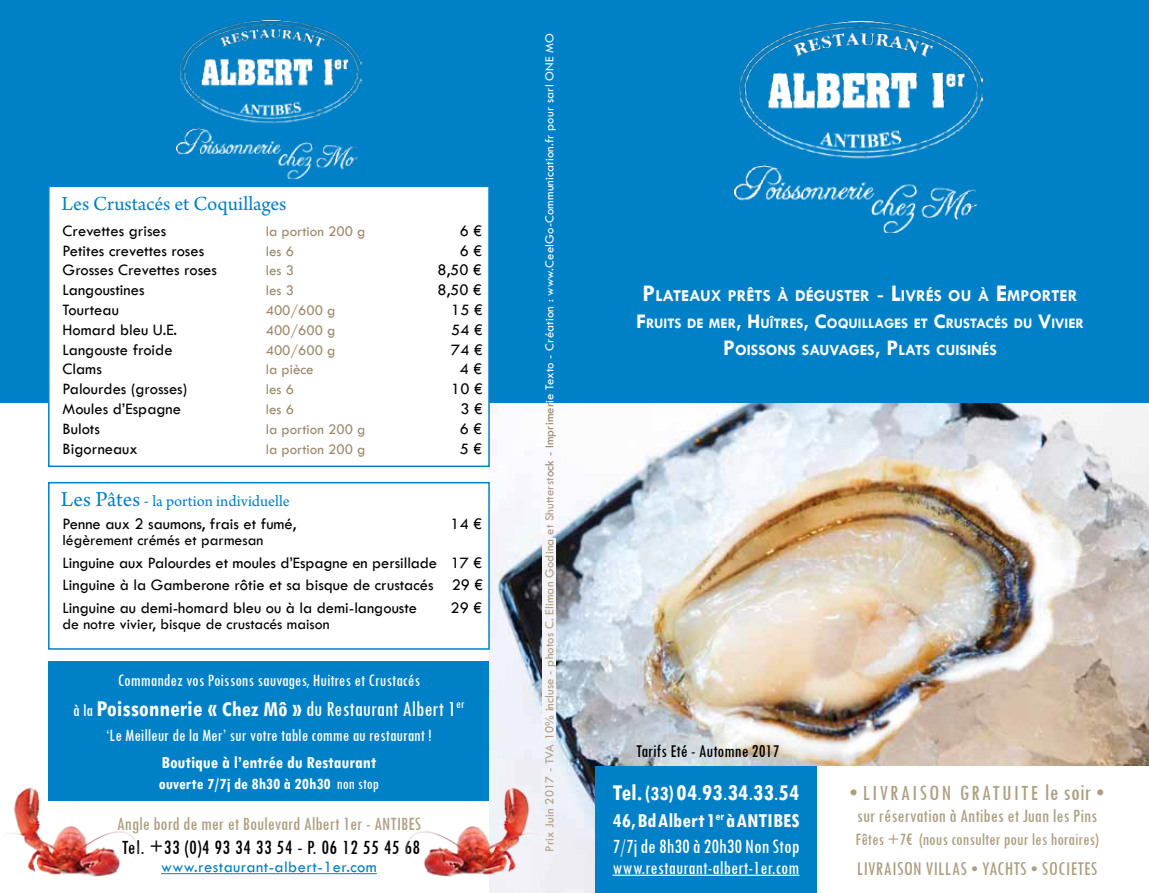
<style>
.page{position:relative;width:1149px;height:893px;background:#fff}
.page>*{position:absolute;margin:0;border:0;box-sizing:border-box;transform-origin:0 0}
.t1{font:700 condensed 24px "Tw Cen";color:#fff}
.t2{font:condensed 22.5px "Tw Cen";color:#fff}
.t3{font:condensed 22.5px "Tw Cen";letter-spacing:.1em;color:#ad9e80}
.t4{font:condensed 21px/25.5px "Tw Cen";color:#fff}
.t5{font:condensed 21px "Tw Cen";letter-spacing:.025em;color:#000}
.t6{font:21px "Arno Pro";letter-spacing:-.005em;color:#0081c7}
.t7{font:condensed 20.25px "Tw Cen";letter-spacing:.01em;color:#ad9e80}
.t8{font:condensed 19.5px "Tw Cen";color:#ad9e80}
.t9{font:condensed 19.5px "Tw Cen";letter-spacing:.01em;color:#fff}
.t10{font:condensed 18.75px "Tw Cen";color:#000}
.t11{font:condensed 18px "Tw Cen";color:#fff}
.t12{font:condensed 18px "Tw Cen";color:#ad9e80}
.t13{font:700 condensed 18px "Tw Cen";color:#fff}
.t14{font:700 16.8px "Tw Cen";color:#fff}
.t15{font:16.5px/22.5px "Tw Cen";color:#000;text-align:justify}
.t16{font:700 condensed 16.5px "Tw Cen";color:#fff}
.t17{font:16.5px "Arno Pro";color:#0081c7}
.t18{font:16.5px "Tw Cen";letter-spacing:.025em;color:#0081c7}
.t19{font:15.75px "Tw Cen";color:#000}
.t20{font:700 15.75px "Tw Cen";color:#fff}
.t21{font:15px "Tw Cen";color:#9b876a}
.t22{font:700 14.7px "Tw Cen";color:#fff}
.t23{font:12.75px "Tw Cen";letter-spacing:.01em;color:#ad9e80}
.s1{font-size:22.5px}
.s2{font-size:18px}
.s3{font-weight:700;font-size:24px}
.s4{font-weight:700;font-size:21px}
.s5{font-weight:700}
.s6{font-weight:400}
.s7{color:#9b876a}
.s8{color:#fff}
.s9{font-size:24px}
.s10{font-weight:400;font-size:24px}
.s11{font-size:21px}
</style>
<div class="page">
<img style="left:489px;top:402px;width:659px;height:491px">
<div style="left:0;top:0;width:1148px;height:402px;background:#0081c7"></div>
<div style="left:542px;top:538px;width:13px;height:202px;background:#f4f4f8"></div>
<div style="left:817px;top:766px;width:331px;height:127px;background:#fff"></div>
<div style="left:595px;top:766px;width:221px;height:127px;background:#0081c7"></div>
<hr style="left:612px;top:875px;width:187px;height:1px;background:#fff">
<div style="left:49px;top:661px;width:440px;height:140px;background:#0081c7"></div>
<div style="left:49px;top:186px;width:440px;height:280px;background:#fff"></div>
<div style="left:48px;top:186px;width:441px;height:281px;border:2px solid #0081c7"></div>
<div style="left:48px;top:482px;width:441px;height:168px;border:2px solid #0081c7"></div>
<hr style="left:161px;top:873px;width:216px;height:1px;background:#0081c7">
<img style="left:406px;top:783px;width:142px;height:96px">
<img style="left:8px;top:783px;width:130px;height:94px">
<img style="left:734px;top:21px;width:248px;height:212px">
<img style="left:176px;top:21px;width:185px;height:157px">
<p class="t6" style="left:61px;top:192px;width:226px">Les Crustacés et Coquillages</p>
<p class="t15" style="left:63px;top:219px;width:105px">Crevettes grises</p>
<p class="t21" style="left:266px;top:222px;width:101px">la portion 200 g</p>
<p class="t15" style="left:459px;top:219px;width:24px">6 €</p>
<p class="t15" style="left:63px;top:239px;width:143px">Petites crevettes roses</p>
<p class="t21" style="left:266px;top:242px;width:30px">les 6</p>
<p class="t15" style="left:459px;top:239px;width:24px">6 €</p>
<p class="t15" style="left:63px;top:259px;width:156px">Grosses Crevettes roses</p>
<p class="t21" style="left:266px;top:262px;width:30px">les 3</p>
<p class="t15" style="left:437px;top:259px;width:45px">8,50 €</p>
<p class="t15" style="left:63px;top:279px;width:83px">Langoustines</p>
<p class="t21" style="left:266px;top:281px;width:30px">les 3</p>
<p class="t15" style="left:437px;top:279px;width:45px">8,50 €</p>
<p class="t15" style="left:63px;top:298px;width:58px">Tourteau</p>
<p class="t21" style="left:266px;top:301px;width:71px">400/600 g</p>
<p class="t15" style="left:451px;top:298px;width:33px">15 €</p>
<p class="t15" style="left:63px;top:318px;width:116px">Homard bleu U.E.</p>
<p class="t21" style="left:266px;top:321px;width:71px">400/600 g</p>
<p class="t15" style="left:451px;top:318px;width:33px">54 €</p>
<p class="t15" style="left:63px;top:338px;width:111px">Langouste froide</p>
<p class="t21" style="left:266px;top:341px;width:71px">400/600 g</p>
<p class="t15" style="left:451px;top:338px;width:33px">74 €</p>
<p class="t15" style="left:63px;top:358px;width:41px">Clams</p>
<p class="t21" style="left:266px;top:361px;width:50px">la pièce</p>
<p class="t15" style="left:459px;top:358px;width:24px">4 €</p>
<p class="t15" style="left:63px;top:378px;width:126px">Palourdes (grosses)</p>
<p class="t21" style="left:266px;top:380px;width:30px">les 6</p>
<p class="t15" style="left:451px;top:378px;width:33px">10 €</p>
<p class="t15" style="left:63px;top:397px;width:120px">Moules d’Espagne</p>
<p class="t21" style="left:266px;top:400px;width:30px">les 6</p>
<p class="t15" style="left:460px;top:397px;width:24px">3 €</p>
<p class="t15" style="left:63px;top:417px;width:39px">Bulots</p>
<p class="t21" style="left:266px;top:420px;width:101px">la portion 200 g</p>
<p class="t15" style="left:459px;top:417px;width:24px">6 €</p>
<p class="t15" style="left:63px;top:437px;width:77px">Bigorneaux</p>
<p class="t21" style="left:266px;top:440px;width:101px">la portion 200 g</p>
<p class="t15" style="left:459px;top:437px;width:24px">5 €</p>
<p class="t17" style="left:61px;top:492px;width:230px"><span class="s1">Les Pâtes</span> <span class="s2">-</span> la portion individuelle</p>
<p class="t15" style="left:63px;top:512px;width:235px">Penne aux 2 saumons, frais et fumé,</p>
<p class="t15" style="left:450px;top:512px;width:33px">14 €</p>
<p class="t19" style="left:62px;top:531px;width:202px">légèrement crémés et parmesan</p>
<p class="t15" style="left:63px;top:551px;width:422px">Linguine aux Palourdes et moules d’Espagne en persillade 17 € Linguine à la Gamberone rôtie et sa bisque de crustacés 29 € Linguine au demi-homard bleu ou à la demi-langouste</p>
<p class="t15" style="left:450px;top:596px;width:33px">29 €</p>
<p class="t19" style="left:62px;top:615px;width:268px">de notre vivier, bisque de crustacés maison</p>
<p class="t11" style="left:118px;top:669px;width:304px">Commandez vos Poissons sauvages, Huitres et Crustacés</p>
<h2 class="t2" style="left:73px;top:695px;width:392px"><span class="s2">à la</span> <span class="s3">Poissonnerie</span> <span class="s4">«</span> <span class="s5">Chez Mô</span> <span class="s4">»</span> du Restaurant Albert 1<sup>er</sup></h2>
<p class="t11" style="left:106px;top:725px;width:327px">‘Le Meilleur de la Mer’ sur votre table comme au restaurant !</p>
<p class="t13" style="left:161px;top:752px;width:216px">Boutique à l’entrée du Restaurant</p>
<p class="t16" style="left:159px;top:774px;width:221px">ouverte 7/7j de 8h30 à 20h30 <span class="s6">non stop</span></p>
<p class="t8" style="left:117px;top:812px;width:305px">Angle bord de mer et Boulevard Albert 1er - ANTIBES</p>
<p class="t5" style="left:122px;top:835px;width:300px">Tel. +33 (0)4 93 34 33 54 - P. 06 12 55 45 68</p>
<p class="t18" style="left:161px;top:857px;width:217px">www.restaurant-albert-1er.com</p>
<p class="t23" style="left:541px;top:852px;width:820px;rotate:-90deg">Prix Juin 2017 - TVA 10% incluse - photos C. Eliman Godina et Shutterst<span class="s7">ock - Imprimer</span><span class="s8">ie Texto - Création : www.CeelGo-Communication.fr pour sarl ONE MO</span></p>
<p class="t14" style="left:642px;top:286px;width:436px"><span class="s9">P</span>LATEAUX PRÊTS À DÉGUSTER <span class="s10">-</span> <span class="s9">L</span>IVRÉS OU À <span class="s9">E</span>MPORTER</p>
<p class="t22" style="left:636px;top:315px;width:449px"><span class="s11">F</span>RUITS DE MER<span class="s11">, H</span>UÎTRES<span class="s11">, C</span>OQUILLAGES ET <span class="s11">C</span>RUSTACÉS DU <span class="s11">V</span>IVIER</p>
<p class="t20" style="left:723px;top:341px;width:275px"><span class="s1">P</span>OISSONS SAUVAGES<span class="s1">, P</span>LATS CUISINÉS</p>
<p class="t10" style="left:636px;top:740px;width:145px">Tarifs Eté - Automne 2017</p>
<h1 class="t1" style="left:612px;top:778px;width:188px">Tel. <span class="s11">(33)</span>04<span class="s6">.</span>93<span class="s6">.</span>34<span class="s6">.</span>33<span class="s6">.</span>54</h1>
<p class="t4" style="left:612px;top:807px;width:188px"><span class="s5">46, Bd Albert 1</span><sup>er</sup> <span class="s5">à ANTIBES<br></span>7/7j de 8h30 à 20h30 Non Stop</p>
<p class="t9" style="left:612px;top:856px;width:188px">www.restaurant-albert-1er.com</p>
<h2 class="t3" style="left:849px;top:779px;width:256px"><span class="s9">•</span> LIVRAISON GRATUITE <span class="s9">le soir •</span></h2>
<p class="t8" style="left:856px;top:804px;width:242px">sur réservation à Antibes et Juan les Pins</p>
<p class="t12" style="left:855px;top:828px;width:244px">Fêtes +7€ (nous consulter pour les horaires)</p>
<p class="t7" style="left:856px;top:856px;width:242px">LIVRAISON VILLAS • YACHTS • SOCIETES</p>
</div>
